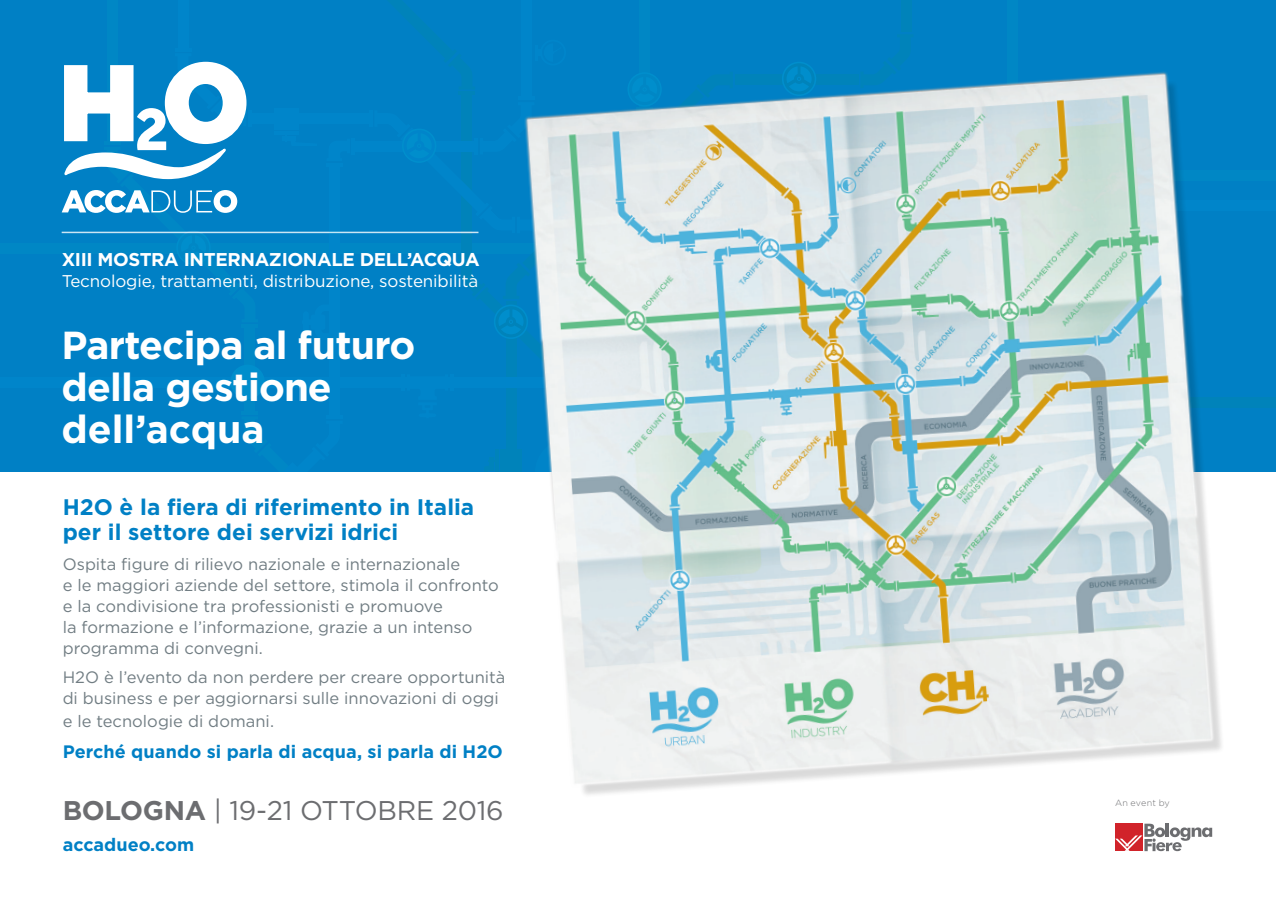
<style>
.page{position:relative;width:1276px;height:915px;background:#fff}
.page>*{position:absolute;margin:0;border:0;box-sizing:border-box;transform-origin:0 0}
.t1{font:700 39px "Gotham HTF";letter-spacing:-.02em;color:#fff}
.t2{font:700 39px "Gotham HTF";color:#fff}
.t3{font:27px "Gotham HTF";letter-spacing:-.01em;color:#6c6d70}
.t4{font:700 22.5px "Gotham HTF";color:#0080c5}
.t5{font:700 18.45px "Gotham HTF";letter-spacing:-.02em;color:#fff}
.t6{font:700 18px "Gotham HTF";color:#0080c5}
.t7{font:16.95px "Gotham HTF";letter-spacing:-.01em;color:#fff}
.t8{font:16.5px "Gotham HTF";color:#717d83}
.t9{font:300 9px "Gotham HTF";letter-spacing:.01em;color:#6c6d70}
.s1{font-weight:700}
</style>
<div class="page">
<svg style="left:0;top:0;width:327px;height:472px;background:#158bca"></svg>
<img style="left:327px;top:0;width:949px;height:852px">
<p class="t5" style="left:62px;top:249px;width:419px">XIII MOSTRA INTERNAZIONALE DELL’ACQUA</p>
<p class="t7" style="left:62px;top:272px;width:418px">Tecnologie, trattamenti, distribuzione, sostenibilità</p>
<p class="t1" style="left:62px;top:323px;width:355px">Partecipa al futuro</p>
<p class="t1" style="left:62px;top:365px;width:271px">della gestione</p>
<p class="t2" style="left:62px;top:407px;width:204px">dell’acqua</p>
<p class="t4" style="left:63px;top:493px;width:413px">H2O è la fiera di riferimento in Italia</p>
<p class="t4" style="left:63px;top:519px;width:337px">per il settore dei servizi idrici</p>
<p class="t8" style="left:63px;top:554px;width:399px">Ospita figure di rilievo nazionale e internazionale</p>
<p class="t8" style="left:63px;top:575px;width:437px">e le maggiori aziende del settore, stimola il confronto</p>
<p class="t8" style="left:63px;top:596px;width:382px">e la condivisione tra professionisti e promuove</p>
<p class="t8" style="left:63px;top:617px;width:411px">la formazione e l’informazione, grazie a un intenso</p>
<p class="t8" style="left:63px;top:638px;width:202px">programma di convegni.</p>
<p class="t8" style="left:63px;top:668px;width:444px">H2O è l’evento da non perdere per creare opportunità</p>
<p class="t8" style="left:63px;top:689px;width:438px">di business e per aggiornarsi sulle innovazioni di oggi</p>
<p class="t8" style="left:63px;top:711px;width:213px">e le tecnologie di domani.</p>
<p class="t6" style="left:63px;top:740px;width:441px">Perché quando si parla di acqua, si parla di H2O</p>
<p class="t3" style="left:63px;top:795px;width:442px"><span class="s1">BOLOGNA</span> | 19-21 OTTOBRE 2016</p>
<p class="t6" style="left:63px;top:834px;width:133px">accadueo.com</p>
<p class="t9" style="left:1115px;top:797px;width:56px">An event by</p>
</div>
